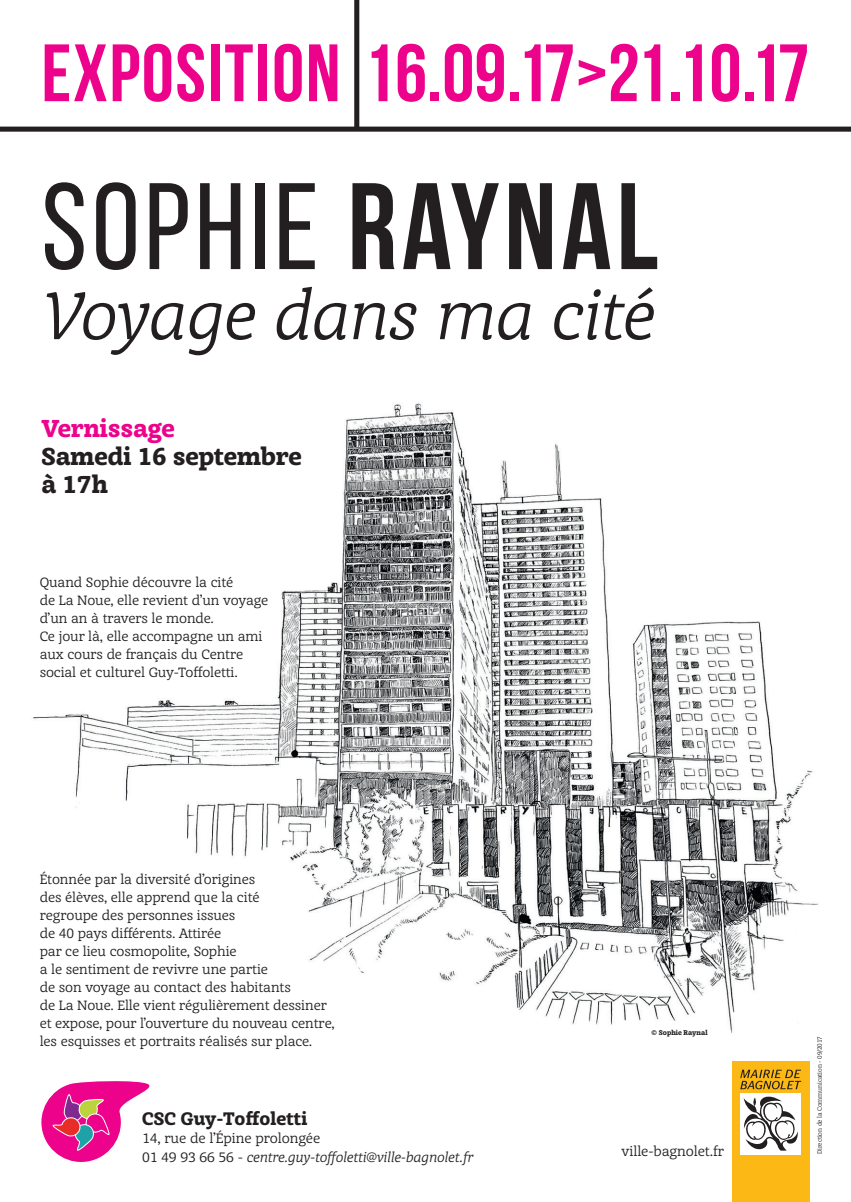
<style>
.page{position:relative;width:851px;height:1202px;background:#fff}
.page>*{position:absolute;margin:0;border:0;box-sizing:border-box;transform-origin:0 0}
.t1{font:122.8px "Bebas Neue";letter-spacing:.04em;color:#231f20}
.t2{font:700 81.2px "Bebas Neue";letter-spacing:.02em;color:#ed028c}
.t3{font:italic 65px "Achille FYL";letter-spacing:-.02em;color:#231f20}
.t4{font:900 23.4px/28px "Achille FYL";color:#231f20}
.t5{font:900 17.2px "Achille FYL";letter-spacing:.01em;color:#231f20}
.t6{font:italic 13.2px/18.2px "Achille FYL";letter-spacing:-.01em;color:#231f20}
.t7{font:13.2px "Achille FYL";letter-spacing:-.01em;color:#231f20}
.t8{font:13px/18px "Achille FYL";letter-spacing:-.01em;color:#231f20}
.t9{font:900 6.6px "Achille FYL";color:#231f20}
.t10{font:6px "Achille FYL";letter-spacing:-.02em;color:#231f20}
.s1{font-weight:700}
.s2{color:#ed028c}
.s3{font-style:normal}
</style>
<div class="page">
<img style="left:33px;top:403px;width:786px;height:630px">
<svg style="left:41px;top:1081px;width:109px;height:81px"></svg>
<div style="left:731px;top:1061px;width:78px;height:141px;background:#fcb814"></div>
<div style="left:740px;top:1093px;width:61px;height:61px;background:#fff"></div>
<svg style="left:740px;top:1070px;width:61px;height:19px"></svg>
<svg style="left:743px;top:1096px;width:54px;height:55px"></svg>
<div style="left:0;top:127px;width:850px;height:5px;background:#231f20"></div>
<div style="left:354px;top:0;width:5px;height:130px;background:#231f20"></div>
<div style="left:24px;top:840px;width:16px;height:158px;background:#fff"></div>
<p class="t2" style="left:41px;top:29px;width:769px">EXPOSITION 16.09.17&gt;21.10.17</p>
<p class="t1" style="left:41px;top:160px;width:618px">Sophie <span class="s1">RAYNAL</span></p>
<p class="t3" style="left:41px;top:272px;width:615px">Voyage dans ma cité</p>
<p class="t4" style="left:41px;top:415px;width:262px"><span class="s2">Vernissage<br></span>Samedi 16 septembre à 17h</p>
<p class="t8" style="left:40px;top:573px;width:230px">Quand Sophie découvre la cité<br>de La Noue, elle revient d’un voyage d’un an à travers le monde.<br>Ce jour là, elle accompagne un ami aux cours de français du Centre social et culturel Guy-Toffoletti.</p>
<p class="t8" style="left:40px;top:869px;width:296px">Étonnée par la diversité d’origines<br>des élèves, elle apprend que la cité<br>regroupe des personnes issues<br>de 40 pays différents. Attirée<br>par ce lieu cosmopolite, Sophie<br>a le sentiment de revivre une partie<br>de son voyage au contact des habitants<br>de La Noue. Elle vient régulièrement dessiner et expose, pour l’ouverture du nouveau centre, les esquisses et portraits réalisés sur place.</p>
<p class="t5" style="left:142px;top:1106px;width:167px">CSC Guy-Toffoletti</p>
<p class="t6" style="left:142px;top:1129px;width:333px"><span class="s3">14, rue de l’Épine prolongée<br>01 49 93 66 56 -</span> centre.guy-toffoletti@ville-bagnolet.fr</p>
<p class="t9" style="left:651px;top:1028px;width:57px">© Sophie Raynal</p>
<p class="t7" style="left:621px;top:1142px;width:104px">ville-bagnolet.fr</p>
<p class="t10" style="left:815px;top:1154px;width:120px;rotate:-90deg">Direction de la Communication - 09/2017</p>
</div>
